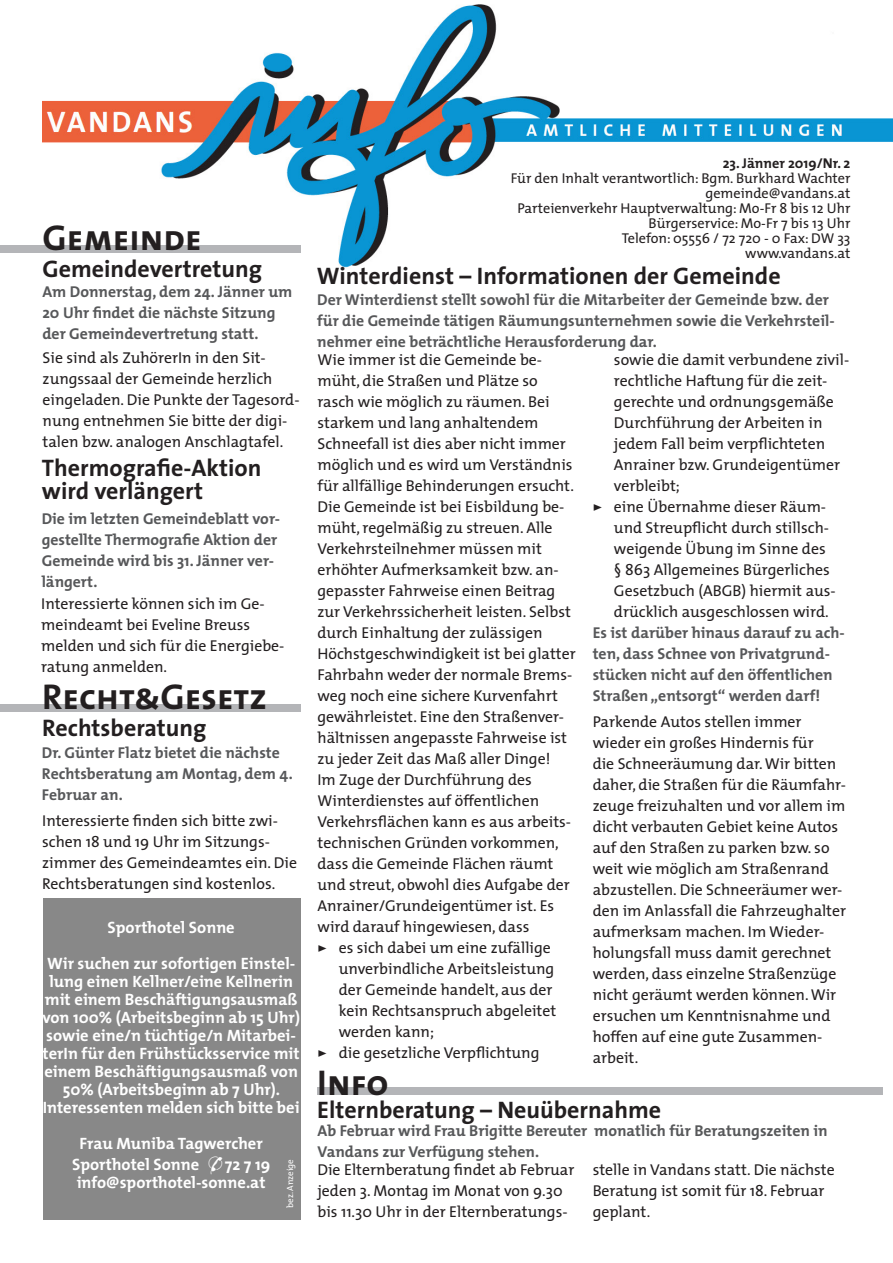
<style>
.page{position:relative;width:893px;height:1263px;background:#fff}
.page>*{position:absolute;margin:0;border:0;box-sizing:border-box;transform-origin:0 0}
.t1{font:36px "The Sans Bold Caps";color:#231f20}
.Überschrift_2{font:700 24px/22.5px "The Sans";color:#231f20}
.Haupttext{font:700 16.5px/18px "The Mix";color:#fff;text-align:center}
.Haupttext-2{font:15.75px/21px "The Mix";color:#231f20}
.Text_grau_fett{font:700 15.75px/21px "The Mix";color:#57585a}
.t2{font:14.25px "The Mix";color:#231f20}
.t3{font:700 14.25px "The Mix";color:#231f20}
.Bildunterschrift{font:9px "The Mix";color:#fff}
.s1{font-family:"Commercial Pi BT";font-weight:400;font-size:18px}
.s2{font-family:"The Sans Bold Caps"}
</style>
<div class="page">
<img style="left:43px;top:4px;width:850px;height:264px">
<div style="left:0;top:246px;width:300px;height:7px;background:#b4b5b8"></div>
<div style="left:0;top:704px;width:300px;height:8px;background:#b4b5b8"></div>
<div style="left:318px;top:1087px;width:565px;height:8px;background:#b4b5b8"></div>
<div style="left:43px;top:898px;width:257px;height:321px;background:#888"></div>
<p class="t1" style="left:43px;top:208px;width:161px">Gemeinde</p>
<p class="Überschrift_2" style="left:42px;top:257px;width:221px">Gemeindevertretung</p>
<p class="Text_grau_fett" style="left:42px;top:281px;width:251px">Am Donnerstag, dem 24. Jänner um<br>20 Uhr findet die nächste Sitzung der Gemeindevertretung statt.</p>
<p class="Haupttext-2" style="left:43px;top:347px;width:258px">Sie sind als ZuhörerIn in den Sit&shy;zungssaal der Gemeinde herzlich eingeladen. Die Punkte der Tagesord&shy;nung entnehmen Sie bitte der digi&shy;talen bzw. analogen Anschlagtafel.</p>
<p class="Überschrift_2" style="left:42px;top:456px;width:221px">Thermografie-Aktion wird verlängert</p>
<p class="Text_grau_fett" style="left:42px;top:507px;width:240px">Die im letzten Gemeindeblatt vor&shy;gestellte Thermografie Aktion der<br>Gemeinde wird bis 31. Jänner ver&shy;längert.</p>
<p class="Haupttext-2" style="left:41px;top:592px;width:245px">Interessierte können sich im Ge&shy;meindeamt bei Eveline Breuss melden und sich für die Energiebe&shy;ratung anmelden.</p>
<p class="t1" style="left:42px;top:667px;width:227px">Recht&amp;Gesetz</p>
<p class="Text_grau_fett" style="left:42px;top:742px;width:252px">Dr. Günter Flatz bietet die nächste<br>Rechtsberatung am Montag, dem 4.<br>Februar an.</p>
<p class="Überschrift_2" style="left:42px;top:716px;width:166px">Rechtsberatung</p>
<p class="Haupttext-2" style="left:42px;top:810px;width:256px">Interessierte finden sich bitte zwi&shy;schen 18 und 19 Uhr im Sitzungs&shy;zimmer des Gemeindeamtes ein. Die Rechtsberatungen sind kostenlos.</p>
<p class="Haupttext" style="left:108px;top:917px;width:129px">Sporthotel Sonne</p>
<p class="Haupttext" style="left:42px;top:953px;width:259px">Wir suchen zur sofortigen Einstel&shy;lung einen Kellner/eine Kellnerin mit einem Beschäftigungsausmaß von 100% (Arbeitsbeginn ab 15 Uhr) sowie eine/n tüchtige/n Mitarbei&shy;terIn für den Frühstücksservice mit einem Beschäftigungsausmaß von 50% (Arbeitsbeginn ab 7 Uhr).</p>
<p class="Haupttext" style="left:43px;top:1097px;width:258px">Interessenten melden sich bitte bei</p>
<p class="Haupttext" style="left:80px;top:1133px;width:185px">Frau Muniba Tagwercher</p>
<p class="Haupttext" style="left:72px;top:1154px;width:200px">Sporthotel Sonne <span class="s1">*</span> 72 7 19</p>
<p class="Haupttext" style="left:77px;top:1172px;width:190px">info@sporthotel-sonne.at</p>
<p class="Bildunterschrift" style="left:283px;top:1208px;width:50px;rotate:-90deg">bez. Anzeige</p>
<p class="t3" style="left:723px;top:152px;width:129px">23. Jänner 2019/Nr. 2</p>
<p class="t2" style="left:511px;top:167px;width:341px">Für den Inhalt verantwortlich: Bgm. Burkhard Wachter</p>
<p class="t2" style="left:705px;top:182px;width:146px">gemeinde@vandans.at</p>
<p class="t2" style="left:517px;top:197px;width:335px">Parteienverkehr Hauptverwaltung: Mo-Fr 8 bis 12 Uhr</p>
<p class="t2" style="left:649px;top:212px;width:203px">Bürgerservice: Mo-Fr 7 bis 13 Uhr</p>
<p class="t2" style="left:622px;top:227px;width:230px">Telefon: 05556 / 72 720 - 0 Fax: DW 33</p>
<p class="t2" style="left:745px;top:242px;width:107px">www.vandans.at</p>
<p class="Überschrift_2" style="left:317px;top:264px;width:465px">Winterdienst – Informationen der Gemeinde</p>
<p class="Text_grau_fett" style="left:317px;top:289px;width:519px">Der Winterdienst stellt sowohl für die Mitarbeiter der Gemeinde bzw. der für die Gemeinde tätigen Räumungsunternehmen sowie die Verkehrsteil&shy;nehmer eine beträchtliche Herausforderung dar.</p>
<p class="Haupttext-2" style="left:317px;top:349px;width:258px">Wie immer ist die Gemeinde be&shy;müht, die Straßen und Plätze so rasch wie möglich zu räumen. Bei starkem und lang anhaltendem Schneefall ist dies aber nicht immer möglich und es wird um Verständnis für allfällige Behinderungen ersucht.</p>
<p class="Haupttext-2" style="left:317px;top:496px;width:260px">Die Gemeinde ist bei Eisbildung be&shy;müht, regelmäßig zu streuen. Alle Verkehrsteilnehmer müssen mit erhöhter Aufmerksamkeit bzw. an&shy;gepasster Fahrweise einen Beitrag zur Verkehrssicherheit leisten. Selbst durch Einhaltung der zulässigen Höchstgeschwindigkeit ist bei glatter Fahrbahn weder der normale Brems&shy;weg noch eine sichere Kurvenfahrt gewährleistet. Eine den Straßenver&shy;hältnissen angepasste Fahrweise ist zu jeder Zeit das Maß aller Dinge!</p>
<p class="Haupttext-2" style="left:317px;top:769px;width:255px">Im Zuge der Durchführung des Winterdienstes auf öffentlichen Verkehrsflächen kann es aus arbeits&shy;technischen Gründen vorkommen, dass die Gemeinde Flächen räumt und streut, obwohl dies Aufgabe der Anrainer/Grundeigentümer ist. Es wird darauf hingewiesen, dass</p>
<p class="Haupttext-2" style="left:339px;top:937px;width:219px;text-indent:-21px"><span class="s2">&gt;</span> es sich dabei um eine zufällige unverbindliche Arbeitsleistung der Gemeinde handelt, aus der kein Rechtsanspruch abgeleitet werden kann;</p>
<p class="Haupttext-2" style="left:317px;top:1042px;width:223px"><span class="s2">&gt;</span> die gesetzliche Verpflichtung</p>
<p class="Haupttext-2" style="left:614px;top:349px;width:237px">sowie die damit verbundene zivil&shy;rechtliche Haftung für die zeit&shy;gerechte und ordnungsgemäße<br>Durchführung der Arbeiten in jedem Fall beim verpflichteten<br>Anrainer bzw. Grundeigentümer verbleibt;</p>
<p class="Haupttext-2" style="left:614px;top:496px;width:223px;text-indent:-21px"><span class="s2">&gt;</span> eine Übernahme dieser Räum&shy;und Streupflicht durch stillsch&shy;weigende Übung im Sinne des § 863 Allgemeines Bürgerliches<br>Gesetzbuch (ABGB) hiermit aus&shy;drücklich ausgeschlossen wird.</p>
<p class="Text_grau_fett" style="left:593px;top:622px;width:254px">Es ist darüber hinaus darauf zu ach&shy;ten, dass Schnee von Privatgrund&shy;stücken nicht auf den öffentlichen Straßen „entsorgt“ werden darf!</p>
<p class="Haupttext-2" style="left:593px;top:710px;width:255px">Parkende Autos stellen immer wieder ein großes Hindernis für<br>die Schneeräumung dar. Wir bitten daher, die Straßen für die Räumfahr&shy;zeuge freizuhalten und vor allem im dicht verbauten Gebiet keine Autos auf den Straßen zu parken bzw. so weit wie möglich am Straßenrand abzustellen. Die Schneeräumer wer&shy;den im Anlassfall die Fahrzeughalter aufmerksam machen. Im Wieder&shy;holungsfall muss damit gerechnet werden, dass einzelne Straßenzüge nicht geräumt werden können. Wir ersuchen um Kenntnisnahme und hoffen auf eine gute Zusammen&shy;arbeit.</p>
<p class="t1" style="left:317px;top:1052px;width:73px">Info</p>
<p class="Text_grau_fett" style="left:318px;top:1120px;width:511px">Ab Februar wird Frau Brigitte Bereuter monatlich für Beratungszeiten in<br>Vandans zur Verfügung stehen.</p>
<p class="Überschrift_2" style="left:317px;top:1098px;width:345px">Elternberatung – Neuübernahme</p>
<p class="Haupttext-2" style="left:317px;top:1158px;width:258px">Die Elternberatung findet ab Februar jeden 3. Montag im Monat von 9.30 bis 11.30 Uhr in der Elternberatungs-</p>
<p class="Haupttext-2" style="left:593px;top:1158px;width:244px">stelle in Vandans statt. Die nächste<br>Beratung ist somit für 18. Februar geplant.</p>
</div>
